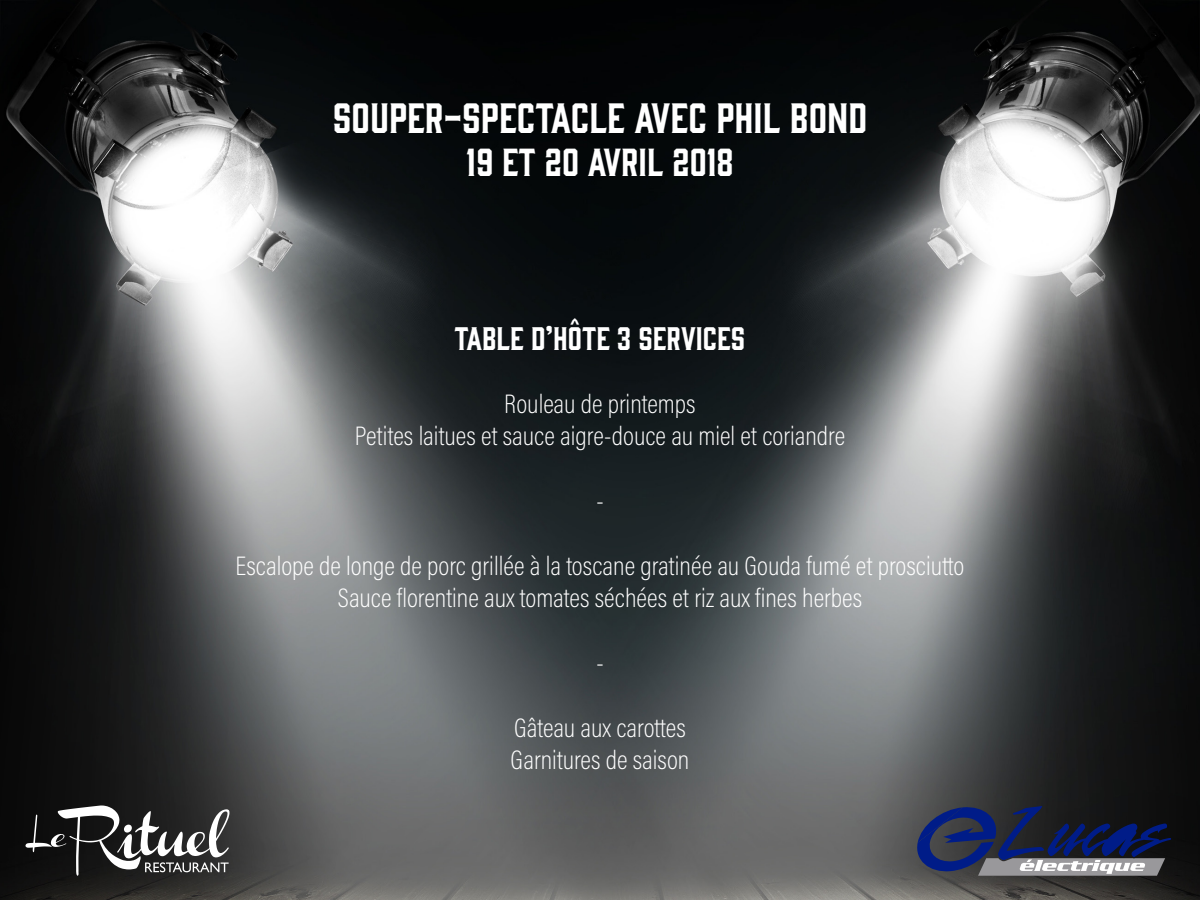
<style>
.page{position:relative;width:1200px;height:900px;background:#fff}
.page>*{position:absolute;margin:0;border:0;box-sizing:border-box;transform-origin:0 0}
.t1{font:39px "Gin";color:#fff}
.t2{font:36px "Gin";color:#fff}
.t3{font:30px "Gin";color:#fff}
.t4{font:200 27px "Acumin Pro Cond";color:#fff}
</style>
<div class="page">
<img style="left:0;top:0;width:1200px;height:900px">
<svg style="left:26px;top:806px;width:204px;height:70px"></svg>
<svg style="left:917px;top:806px;width:254px;height:70px;background:#343c59"></svg>
<p class="t1" style="left:333px;top:91px;width:536px">SOUPER-SPECTACLE AVEC PHIL BOND</p>
<p class="t2" style="left:466px;top:137px;width:269px">19 ET 20 AVRIL 2018</p>
<p class="t3" style="left:455px;top:317px;width:292px">TABLE D’HÔTE 3 SERVICES</p>
<p class="t4" style="left:504px;top:386px;width:193px">Rouleau de printemps</p>
<p class="t4" style="left:355px;top:418px;width:492px">Petites laitues et sauce aigre-douce au miel et coriandre</p>
<p class="t4" style="left:596px;top:483px;width:9px">-</p>
<p class="t4" style="left:236px;top:548px;width:730px">Escalope de longe de porc grillée à la toscane gratinée au Gouda fumé et prosciutto</p>
<p class="t4" style="left:338px;top:580px;width:526px">Sauce florentine aux tomates séchées et riz aux fines herbes</p>
<p class="t4" style="left:596px;top:645px;width:9px">-</p>
<p class="t4" style="left:514px;top:710px;width:173px">Gâteau aux carottes</p>
<p class="t4" style="left:511px;top:742px;width:180px">Garnitures de saison</p>
</div>
